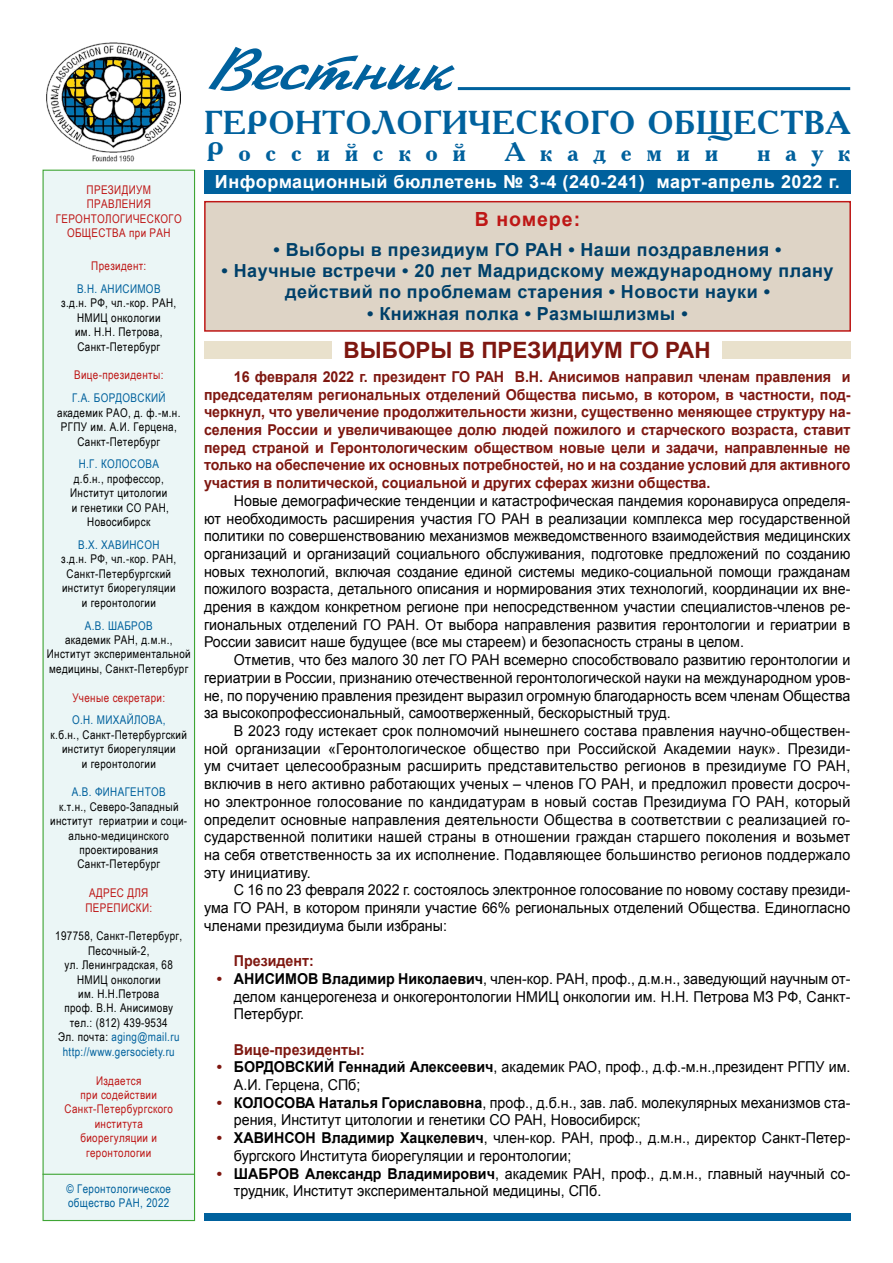
<style>
.page{position:relative;width:893px;height:1263px;background:#fff}
.page>*{position:absolute;margin:0;border:0;box-sizing:border-box;transform-origin:0 0}
.t1{font:63px "Jikharev";color:#00619d;scale:1.2 1}
.t2{font:700 33px "Academy";letter-spacing:.01em;color:#00619d}
.t3{font:700 27px "Academy";letter-spacing:.54em;color:#00619d}
.t4{font:700 22.5px "Arial";color:#7e1710}
.t5{font:700 19.5px "Arial";letter-spacing:.05em;color:#be1716}
.t6{font:700 18px/21px "Arial";letter-spacing:.025em;color:#004069;text-align:center}
.t7{font:700 18px "Arial";letter-spacing:.03em;color:#fff}
.t8{font:15px/17.7px "Arial";color:#000;text-align:justify;scale:.95 1}
.t9{font:700 15px/17.7px "Arial";letter-spacing:-.005em;color:#7e1710;text-align:justify;scale:.95 1}
.t10{font:12px/14.4px "Arial Narrow";letter-spacing:.03em;color:#000;text-align:center}
.t11{font:12px/14.4px "Arial Narrow";letter-spacing:.03em;color:#be1716;text-align:center}
.t12{font:12px/14.2px "Arial Narrow";letter-spacing:.03em;color:#00619d}
.s1{color:#00619d}
.s2{font-weight:700;color:#7e1710}
.s3{font-weight:700}
</style>
<div class="page">
<img style="left:47px;top:42px;width:133px;height:120px">
<hr style="left:458px;top:87px;width:392px;height:3px;background:#00619d">
<div style="left:204px;top:170px;width:646px;height:23px;background:#00619d"></div>
<div style="left:205px;top:202px;width:645px;height:129px;background:#ded4c6"></div>
<div style="left:204px;top:201px;width:647px;height:131px;border:2px solid #be1716"></div>
<div style="left:204px;top:1213px;width:646px;height:7px;background:#00619d"></div>
<div style="left:204px;top:341px;width:128px;height:18px;background:#e9e1cc"></div>
<div style="left:722px;top:341px;width:128px;height:18px;background:#e9e1cc"></div>
<div style="left:43px;top:170px;width:152px;height:1050px;background:#ebf6f6"></div>
<div style="left:43px;top:170px;width:152px;height:1051px;border:1px solid #3fa535"></div>
<hr style="left:43px;top:1174px;width:152px;height:1px;background:#3fa535">
<p class="t11" style="left:56px;top:182px;width:127px">ПРЕЗИДИУМ<br>ПРАВЛЕНИЯ<br>ГЕРОНТОЛОГИЧЕСКОГО<br>ОБЩЕСТВА при РАН</p>
<p class="t11" style="left:91px;top:258px;width:57px">Президент:</p>
<p class="t12" style="left:77px;top:281px;width:85px">В.Н. АНИСИМОВ</p>
<p class="t10" style="left:61px;top:296px;width:116px">з.д.н. РФ, чл.-кор. РАН,<br>НМИЦ онкологии<br>им. Н.Н. Петpова,<br>Санкт-Петеpбуpг</p>
<p class="t11" style="left:74px;top:368px;width:91px">Вице-президенты:</p>
<p class="t12" style="left:72px;top:391px;width:95px">Г.А. БОРДОВСКИЙ</p>
<p class="t10" style="left:57px;top:405px;width:125px">академик РАО, д. ф.-м.н.<br>РГПУ им. А.И. Герцена,<br>Санкт-Петеpбуpг</p>
<p class="t12" style="left:79px;top:457px;width:82px">Н.Г. КОЛОСОВА</p>
<p class="t10" style="left:70px;top:471px;width:100px">д.б.н., профессор,<br>Институт цитологии и генетики СО РАН,<br>Новосибирск</p>
<p class="t12" style="left:78px;top:537px;width:83px">В.Х. ХАВИНСОН</p>
<p class="t10" style="left:61px;top:551px;width:116px">з.д.н. РФ, чл.-кор. РАН,<br>Санкт-Петербургский институт биорегуляции и геронтологии</p>
<p class="t12" style="left:85px;top:618px;width:69px">А.В. ШАБРОВ</p>
<p class="t10" style="left:47px;top:632px;width:145px">академик РАН, д.м.н.,<br>Институт экспериментальной медицины, Санкт-Петербург</p>
<p class="t11" style="left:72px;top:690px;width:94px">Ученые секретари:</p>
<p class="t12" style="left:72px;top:713px;width:95px">О.Н. МИХАЙЛОВА,</p>
<p class="t10" style="left:51px;top:727px;width:138px">к.б.н., Санкт-Петербургский институт биорегуляции<br>и геронтологии</p>
<p class="t12" style="left:72px;top:785px;width:95px">А.В. ФИНАГЕНТОВ</p>
<p class="t10" style="left:50px;top:799px;width:138px">к.т.н., Северо-Западный институт гериатрии и соци&shy;ально-медицинского проектирования<br>Санкт-Петербург</p>
<p class="t11" style="left:85px;top:885px;width:68px">АДРЕС ДЛЯ<br>ПЕРЕПИСКИ:</p>
<p class="t10" style="left:55px;top:928px;width:129px">197758, Санкт-Петербург,<br>Песочный-2,<br>ул. Ленинградская, 68<br>НМИЦ онкологии<br>им. Н.Н.Петрова<br>проф. В.Н. Анисимову тел.: (812) 439-9534<br>Эл. почта: <span class="s1">aging@mail.ru http://www.gersociety.ru</span></p>
<p class="t11" style="left:65px;top:1072px;width:110px">Издается<br>при содействии<br>Санкт-Петербургского института биорегуляции и геронтологии</p>
<p class="t12" style="left:66px;top:1181px;width:106px">© Геронтологическое общество РАН, 2022</p>
<h1 class="t1" style="left:204px;top:35px;width:207px">Вестник</h1>
<h2 class="t2" style="left:204px;top:101px;width:648px">ГЕРОНТОЛОГИЧЕСКОГО ОБЩЕСТВА</h2>
<h3 class="t3" style="left:206px;top:134px;width:261px">Российской</h3>
<h3 class="t3" style="left:505px;top:134px;width:215px">Академии</h3>
<h3 class="t3" style="left:757px;top:134px;width:95px">наук</h3>
<p class="t7" style="left:215px;top:170px;width:627px">Информационный бюллетень № 3-4 (240-241) март-апрель 2022 г.</p>
<h3 class="t5" style="left:475px;top:207px;width:107px">В номере:</h3>
<p class="t6" style="left:274px;top:240px;width:509px">• Выборы в президиум ГО РАН • Наши поздравления •</p>
<p class="t6" style="left:222px;top:261px;width:613px">• Научные встречи • 20 лет Мадридскому международному плану действий по проблемам старения • Новости науки •</p>
<p class="t6" style="left:367px;top:304px;width:322px">• Книжная полка • Размышлизмы •</p>
<h3 class="t4" style="left:344px;top:335px;width:369px">ВЫБОРЫ В ПРЕЗИДИУМ ГО РАН</h3>
<p class="t9" style="left:204px;top:368px;width:682px;text-indent:30px">16 февраля 2022 г. президент ГО РАН В.Н. Анисимов направил членам правления и председателям региональных отделений Общества письмо, в котором, в частности, под&shy;черкнул, что увеличение продолжительности жизни, существенно меняющее структуру на&shy;селения России и увеличивающее долю людей пожилого и старческого возраста, ставит перед страной и Геронтологическим обществом новые цели и задачи, направленные не только на обеспечение их основных потребностей, но и на создание условий для активного участия в политической, социальной и других сферах жизни общества.</p>
<p class="t8" style="left:204px;top:492px;width:682px;text-indent:30px">Новые демографические тенденции и катастрофическая пандемия коронавируса определя&shy;ют необходимость расширения участия ГО РАН в реализации комплекса мер государственной политики по совершенствованию механизмов межведомственного взаимодействия медицинских организаций и организаций социального обслуживания, подготовке предложений по созданию новых технологий, включая создание единой системы медико-социальной помощи гражданам пожилого возраста, детального описания и нормирования этих технологий, координации их вне&shy;дрения в каждом конкретном регионе при непосредственном участии специалистов-членов ре&shy;гиональных отделений ГО РАН. От выбора направления развития геронтологии и гериатрии в России зависит наше будущее (все мы стареем) и безопасность страны в целом.</p>
<p class="t8" style="left:204px;top:651px;width:682px;text-indent:30px">Отметив, что без малого 30 лет ГО РАН всемерно способствовало развитию геронтологии и гериатрии в России, признанию отечественной геронтологической науки на международном уров&shy;не, по поручению правления президент выразил огромную благодарность всем членам Общества за высокопрофессиональный, самоотверженный, бескорыстный труд.</p>
<p class="t8" style="left:204px;top:722px;width:682px;text-indent:30px">В 2023 году истекает срок полномочий нынешнего состава правления научно-обществен&shy;ной организации «Геронтологическое общество при Российской Академии наук». Президи&shy;ум считает целесообразным расширить представительство регионов в президиуме ГО РАН, включив в него активно работающих ученых – членов ГО РАН, и предложил провести досроч&shy;но электронное голосование по кандидатурам в новый состав Президиума ГО РАН, который определит основные направления деятельности Общества в соответствии с реализацией го&shy;сударственной политики нашей страны в отношении граждан старшего поколения и возьмет на себя ответственность за их исполнение. Подавляющее большинство регионов поддержало эту инициативу.</p>
<p class="t8" style="left:204px;top:881px;width:682px;text-indent:30px">С 16 по 23 февраля 2022 г. состоялось электронное голосование по новому составу президи&shy;ума ГО РАН, в котором приняли участие 66% региональных отделений Общества. Единогласно членами президиума были избраны:</p>
<p class="t9" style="left:234px;top:952px;width:86px">Президент:</p>
<p class="t8" style="left:234px;top:970px;width:650px;text-indent:-17px"><span class="s2">•</span> <span class="s3">АНИСИМОВ Владимиp Николаевич</span>, член-кор. РАН, пpоф., д.м.н., заведующий научным от&shy;делом канцерогенеза и онкогеронтологии НМИЦ онкологии им. Н.Н. Петpова МЗ PФ, Санкт-Петеpбуpг.</p>
<p class="t9" style="left:234px;top:1041px;width:139px">Вице-президенты:</p>
<p class="t8" style="left:234px;top:1058px;width:651px;text-indent:-17px"><span class="s2">•</span> <span class="s3">БОРДОВСКИЙ Геннадий Алексеевич</span>, академик РАО, проф., д.ф.-м.н.,президент РГПУ им.<br>А.И. Герцена, СПб;</p>
<p class="t8" style="left:234px;top:1094px;width:650px;text-indent:-17px"><span class="s2">•</span> <span class="s3">КОЛОСОВА Наталья Гориславовна</span>, проф., д.б.н., зав. лаб. молекулярных механизмов ста&shy;рения, Институт цитологии и генетики СО РАН, Новосибирск;</p>
<p class="t8" style="left:234px;top:1129px;width:650px;text-indent:-17px"><span class="s2">•</span> <span class="s3">ХАВИНСОН Владимиp Хацкелевич</span>, член-кор. РАН, пpоф., д.м.н., диpектор Санкт-Петер&shy;бургского Института биоpегуляции и геpонтологии;</p>
<p class="t8" style="left:234px;top:1164px;width:650px;text-indent:-17px"><span class="s2">•</span> <span class="s3">ШАБРОВ Александр Владимирович</span>, академик РАН, пpоф., д.м.н., главный научный со&shy;трудник, Институт экспериментальной медицины, СПб.</p>
</div>
